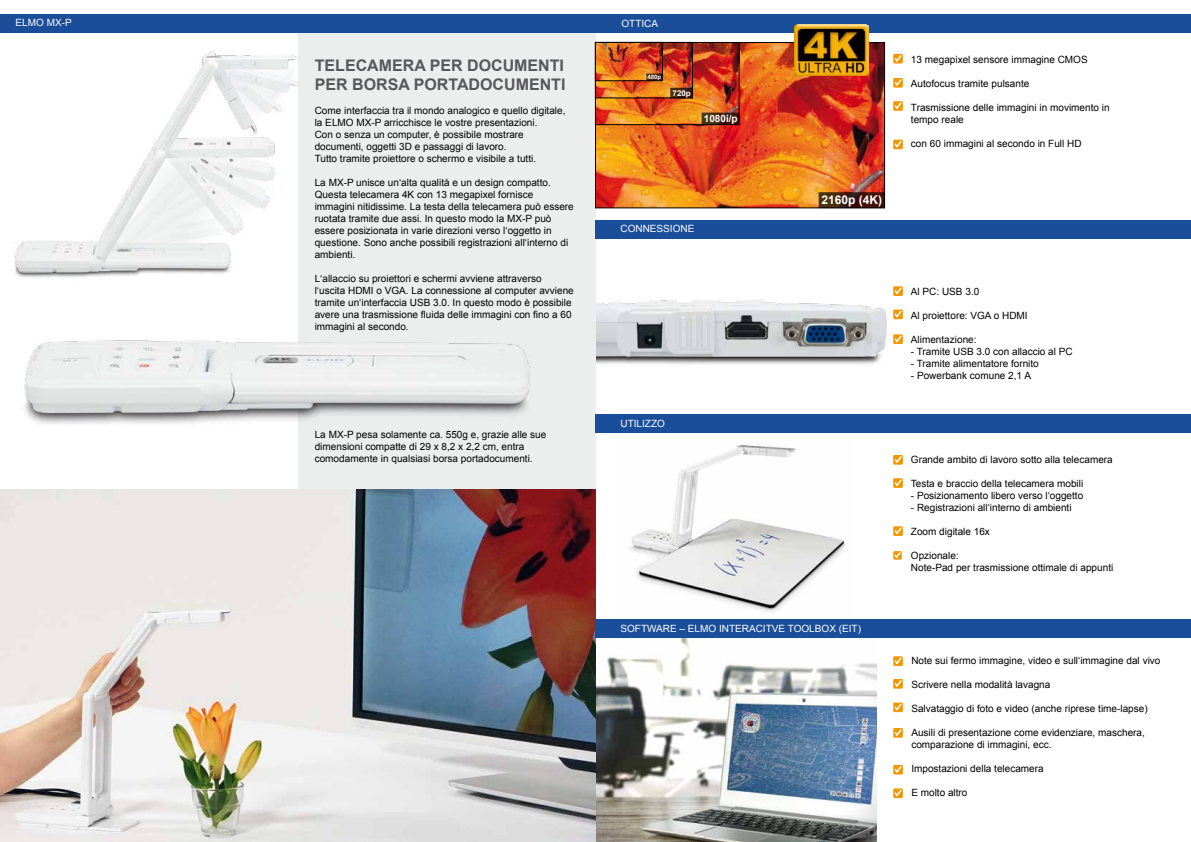
<style>
.page{position:relative;width:1191px;height:842px;background:#fff}
.page>*{position:absolute;margin:0;border:0;box-sizing:border-box;transform-origin:0 0}
.t1{font:700 16px/19.2px "Arial";color:#58585a}
.t2{font:700 12px "Arial";color:#fff}
.t3{font:10px/12px "Arial";color:#000}
.t4{font:10px "Arial";color:#fff}
.t5{font:700 10px "Arial";color:#fff}
.t6{font:700 8px "Arial";color:#fff}
.t7{font:700 6px "Arial";color:#fff}
</style>
<div class="page">
<img style="left:595px;top:638px;width:281px;height:204px">
<img style="left:595px;top:292px;width:292px;height:90px">
<div style="left:298px;top:30px;width:297px;height:480px;background:#eceded"></div>
<div style="left:0;top:14px;width:1191px;height:19px;background:#1a4e9a"></div>
<img style="left:0;top:490px;width:595px;height:352px">
<svg style="left:893px;top:54px;width:10px;height:10px"></svg>
<svg style="left:893px;top:78px;width:10px;height:10px"></svg>
<svg style="left:893px;top:101px;width:10px;height:10px"></svg>
<svg style="left:893px;top:139px;width:10px;height:11px"></svg>
<svg style="left:893px;top:455px;width:10px;height:10px"></svg>
<svg style="left:893px;top:478px;width:10px;height:10px"></svg>
<svg style="left:893px;top:526px;width:10px;height:10px"></svg>
<div style="left:595px;top:619px;width:596px;height:19px;background:#1a4e9a"></div>
<div style="left:595px;top:414px;width:596px;height:18px;background:#1a4e9a"></div>
<div style="left:595px;top:220px;width:596px;height:18px;background:#1a4e9a"></div>
<svg style="left:893px;top:286px;width:10px;height:10px"></svg>
<svg style="left:893px;top:309px;width:10px;height:11px"></svg>
<svg style="left:893px;top:334px;width:10px;height:10px"></svg>
<svg style="left:893px;top:656px;width:10px;height:10px"></svg>
<svg style="left:893px;top:679px;width:10px;height:10px"></svg>
<svg style="left:893px;top:702px;width:10px;height:11px"></svg>
<svg style="left:893px;top:728px;width:10px;height:10px"></svg>
<svg style="left:893px;top:765px;width:10px;height:10px"></svg>
<svg style="left:893px;top:788px;width:10px;height:10px"></svg>
<img style="left:597px;top:44px;width:285px;height:162px">
<div style="left:595px;top:42px;width:289px;height:166px;border:1px solid #000"></div>
<img style="left:794px;top:24px;width:74px;height:52px">
<svg style="left:893px;top:551px;width:9px;height:9px"></svg>
<img style="left:14px;top:51px;width:285px;height:227px">
<img style="left:24px;top:340px;width:506px;height:84px">
<img style="left:630px;top:444px;width:217px;height:169px">
<svg style="left:820px;top:194px;width:62px;height:12px"></svg>
<div style="left:818px;top:192px;width:66px;height:16px;border:1px solid #000"></div>
<img style="left:597px;top:44px;width:140px;height:79px">
<div style="left:595px;top:42px;width:144px;height:83px;border:1px solid #000"></div>
<svg style="left:704px;top:115px;width:33px;height:8px"></svg>
<div style="left:702px;top:113px;width:37px;height:12px;border:1px solid #000"></div>
<img style="left:597px;top:44px;width:93px;height:52px">
<div style="left:595px;top:42px;width:97px;height:56px;border:1px solid #000"></div>
<svg style="left:672px;top:90px;width:18px;height:6px"></svg>
<div style="left:670px;top:88px;width:22px;height:10px;border:1px solid #000"></div>
<img style="left:597px;top:44px;width:63px;height:35px">
<div style="left:595px;top:42px;width:67px;height:39px;border:1px solid #000"></div>
<svg style="left:649px;top:76px;width:11px;height:3px"></svg>
<div style="left:647px;top:74px;width:15px;height:7px;border:1px solid #000"></div>
<p class="t4" style="left:16px;top:16px;width:58px">ELMO MX-P</p>
<h1 class="t1" style="left:315px;top:56px;width:252px">TELECAMERA PER DOCUMENTI<br>PER BORSA PORTADOCUMENTI</h1>
<p class="t3" style="left:315px;top:105px;width:252px">Come interfaccia tra il mondo analogico e quello digitale, la ELMO MX-P arricchisce le vostre presentazioni.<br>Con o senza un computer, è possibile mostrare documenti, oggetti 3D e passaggi di lavoro.<br>Tutto tramite proiettore o schermo e visibile a tutti.</p>
<p class="t3" style="left:315px;top:177px;width:260px">La MX-P unisce un‘alta qualità e un design compatto.<br>Questa telecamera 4K con 13 megapixel fornisce immagini nitidissime. La testa della telecamera può essere ruotata tramite due assi. In questo modo la MX-P può essere posizionata in varie direzioni verso l‘oggetto in questione. Sono anche possibili registrazioni all‘interno di ambienti.</p>
<p class="t3" style="left:315px;top:273px;width:260px">L‘allaccio su proiettori e schermi avviene attraverso l‘uscita HDMI o VGA. La connessione al computer avviene tramite un‘interfaccia USB 3.0. In questo modo è possibile avere una trasmissione fluida delle immagini con fino a 60 immagini al secondo.</p>
<p class="t3" style="left:315px;top:429px;width:233px">La MX-P pesa solamente ca. 550g e, grazie alle sue dimensioni compatte di 29 x 8,2 x 2,2 cm, entra comodamente in qualsiasi borsa portadocumenti.</p>
<p class="t4" style="left:621px;top:17px;width:38px">OTTICA</p>
<p class="t7" style="left:647px;top:73px;width:15px">480p</p>
<p class="t6" style="left:672px;top:88px;width:20px">720p</p>
<p class="t5" style="left:704px;top:112px;width:35px">1080i/p</p>
<p class="t4" style="left:620px;top:222px;width:75px">CONNESSIONE</p>
<p class="t4" style="left:620px;top:416px;width:46px">UTILIZZO</p>
<p class="t2" style="left:821px;top:192px;width:62px">2160p (4K)</p>
<p class="t4" style="left:620px;top:622px;width:242px">SOFTWARE – ELMO INTERACITVE TOOLBOX (EIT)</p>
<p class="t3" style="left:911px;top:54px;width:178px">13 megapixel sensore immagine CMOS</p>
<p class="t3" style="left:911px;top:78px;width:120px">Autofocus tramite pulsante</p>
<p class="t3" style="left:911px;top:102px;width:200px">Trasmissione delle immagini in movimento in tempo reale</p>
<p class="t3" style="left:911px;top:138px;width:172px">con 60 immagini al secondo in Full HD</p>
<p class="t3" style="left:911px;top:285px;width:70px">Al PC: USB 3.0</p>
<p class="t3" style="left:911px;top:309px;width:118px">Al proiettore: VGA o HDMI</p>
<p class="t3" style="left:911px;top:333px;width:67px">Alimentazione:</p>
<p class="t3" style="left:911px;top:345px;width:163px">- Tramite USB 3.0 con allaccio al PC</p>
<p class="t3" style="left:911px;top:357px;width:129px">- Tramite alimentatore fornito</p>
<p class="t3" style="left:911px;top:369px;width:122px">- Powerbank comune 2,1 A</p>
<p class="t3" style="left:911px;top:454px;width:203px">Grande ambito di lavoro sotto alla telecamera</p>
<p class="t3" style="left:911px;top:478px;width:174px">Testa e braccio della telecamera mobili</p>
<p class="t3" style="left:911px;top:490px;width:174px">- Posizionamento libero verso l‘oggetto</p>
<p class="t3" style="left:911px;top:502px;width:162px">- Registrazioni all‘interno di ambienti</p>
<p class="t3" style="left:911px;top:526px;width:80px">Zoom digitale 16x</p>
<p class="t3" style="left:911px;top:550px;width:204px">Opzionale:<br>Note-Pad per trasmissione ottimale di appunti</p>
<p class="t3" style="left:911px;top:654px;width:250px">Note sui fermo immagine, video e sull‘immagine dal vivo</p>
<p class="t3" style="left:911px;top:678px;width:140px">Scrivere nella modalità lavagna</p>
<p class="t3" style="left:911px;top:702px;width:238px">Salvataggio di foto e video (anche riprese time-lapse)</p>
<p class="t3" style="left:911px;top:726px;width:235px">Ausili di presentazione come evidenziare, maschera, comparazione di immagini, ecc.</p>
<p class="t3" style="left:911px;top:762px;width:134px">Impostazioni della telecamera</p>
<p class="t3" style="left:911px;top:786px;width:58px">E molto altro</p>
</div>
